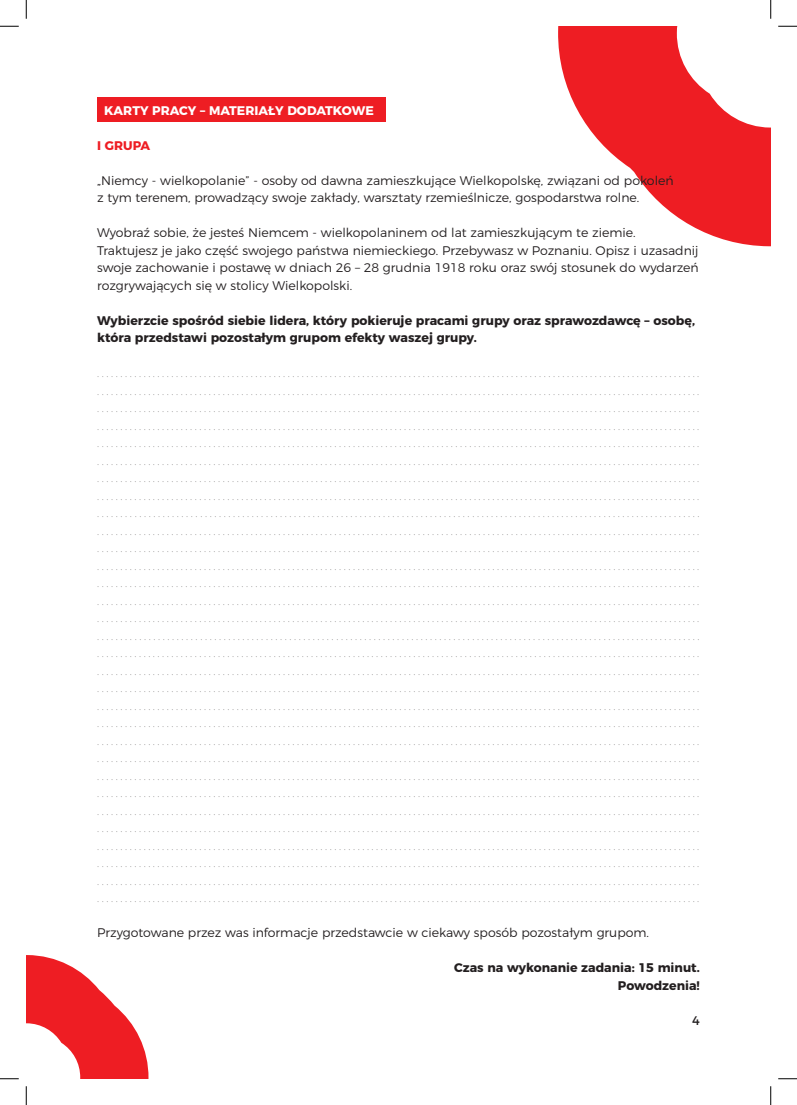
<style>
.page{position:relative;width:797px;height:1105px;background:#fff}
.page>*{position:absolute;margin:0;border:0;box-sizing:border-box;transform-origin:0 0}
.t1{font:100 12.5px/17.5px "Montserrat";color:#231f20;text-align:justify}
.t2{font:300 12.5px/17.5px "Montserrat";color:#231f20}
.t3{font:700 12.5px/17.5px "Montserrat";color:#231f20}
.t4{font:700 12.5px "Montserrat";color:#fff}
.t5{font:700 12.5px "Montserrat";color:#ee1d23}
.t6{font:12.5px "Montserrat";color:#231f20}
</style>
<div class="page">
<svg style="left:558px;top:26px;width:212px;height:221px;fill:#ee1d23"></svg>
<svg style="left:26px;top:955px;width:123px;height:124px"></svg>
<div style="left:97px;top:98px;width:289px;height:24px;background:#ee1d23"></div>
<svg style="left:0;top:25px;width:19px;height:2px"></svg>
<svg style="left:778px;top:25px;width:19px;height:2px"></svg>
<svg style="left:0;top:1078px;width:19px;height:1px"></svg>
<svg style="left:778px;top:1078px;width:19px;height:1px"></svg>
<svg style="left:25px;top:0;width:2px;height:19px"></svg>
<svg style="left:25px;top:1086px;width:2px;height:19px"></svg>
<svg style="left:770px;top:0;width:1px;height:19px"></svg>
<svg style="left:770px;top:1086px;width:1px;height:19px"></svg>
<p class="t4" style="left:104px;top:100px;width:271px">KARTY PRACY – MATERIAŁY DODATKOWE</p>
<p class="t5" style="left:97px;top:135px;width:55px">I GRUPA</p>
<p class="t2" style="left:97px;top:170px;width:578px">„Niemcy - wielkopolanie” - osoby od dawna zamieszkujące Wielkopolskę, związani od pokoleń z tym terenem, prowadzący swoje zakłady, warsztaty rzemieślnicze, gospodarstwa rolne.</p>
<p class="t2" style="left:97px;top:223px;width:603px">Wyobraź sobie, że jesteś Niemcem - wielkopolaninem od lat zamieszkującym te ziemie.<br>Traktujesz je jako część swojego państwa niemieckiego. Przebywasz w Poznaniu. Opisz i uzasadnij swoje zachowanie i postawę w dniach 26 – 28 grudnia 1918 roku oraz swój stosunek do wydarzeń rozgrywających się w stolicy Wielkopolski.</p>
<p class="t3" style="left:97px;top:310px;width:599px">Wybierzcie spośród siebie lidera, który pokieruje pracami grupy oraz sprawozdawcę – osobę, która przedstawi pozostałym grupom efekty waszej grupy.</p>
<p class="t1" style="left:97px;top:363px;width:603px">..................................................................................................................................</p>
<p class="t1" style="left:97px;top:380px;width:604px">.................................................................................................................................. .................................................................................................................................. .................................................................................................................................. .................................................................................................................................. .................................................................................................................................. .................................................................................................................................. .................................................................................................................................. ................................................................................................................................. .................................................................................................................................. .................................................................................................................................. .................................................................................................................................. .................................................................................................................................. .................................................................................................................................. .................................................................................................................................. ................................................................................................................................. .................................................................................................................................. ..................................................................................................................................</p>
<p class="t1" style="left:97px;top:678px;width:603px">.................................................................................................................................. .................................................................................................................................. .................................................................................................................................. .................................................................................................................................. .................................................................................................................................. .................................................................................................................................. .................................................................................................................................. .................................................................................................................................. .................................................................................................................................. .................................................................................................................................. .................................................................................................................................. .................................................................................................................................. ..................................................................................................................................</p>
<p class="t2" style="left:97px;top:923px;width:553px">Przygotowane przez was informacje przedstawcie w ciekawy sposób pozostałym grupom.</p>
<p class="t3" style="left:454px;top:958px;width:247px">Czas na wykonanie zadania: 15 minut.</p>
<p class="t3" style="left:618px;top:975px;width:83px">Powodzenia!</p>
<p class="t6" style="left:692px;top:1010px;width:9px">4</p>
</div>
